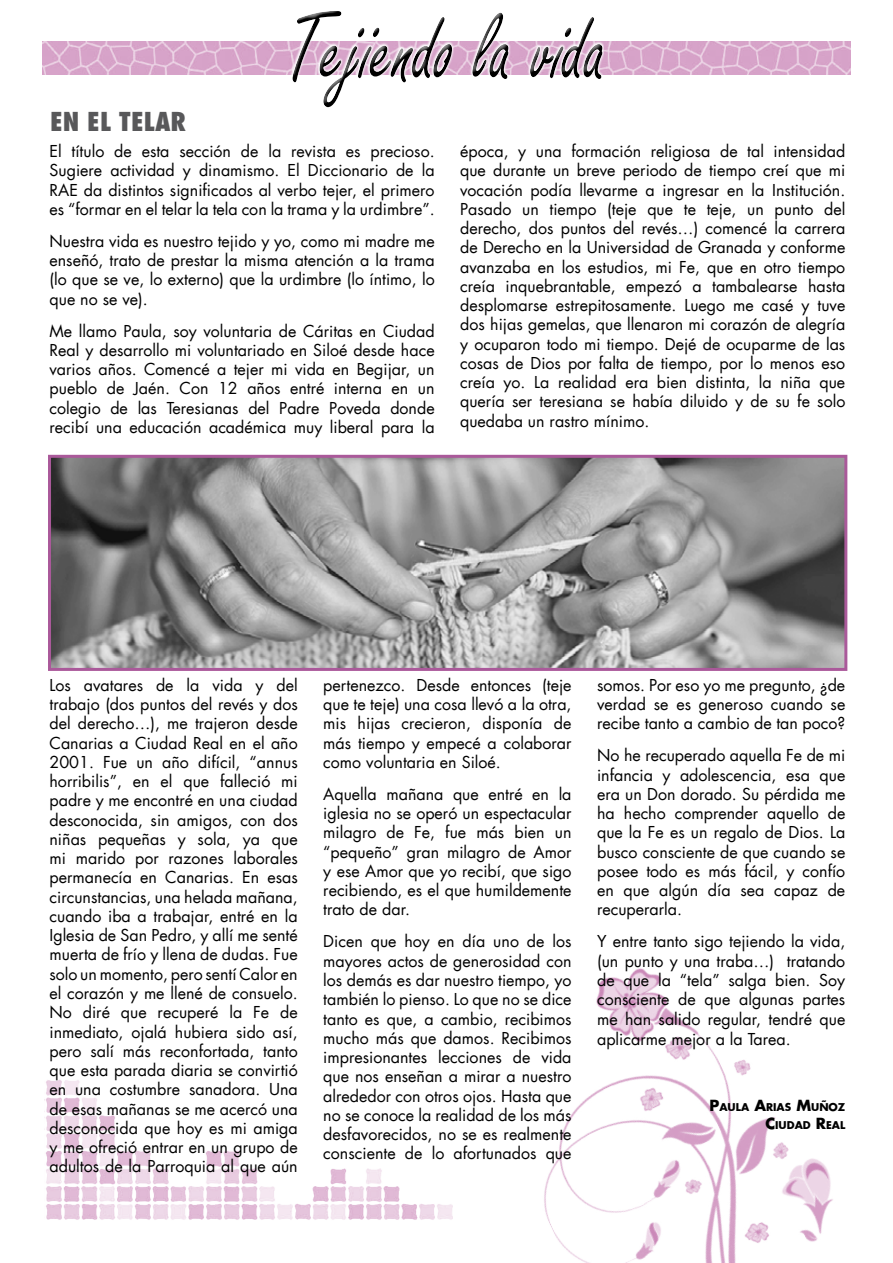
<style>
.page{position:relative;width:893px;height:1263px;background:#fff}
.page>*{position:absolute;margin:0;border:0;box-sizing:border-box;transform-origin:0 0}
.t1{font:800 condensed 25.5px "Futura";color:#58585a}
.t2{font:16.05px/19.2px "Futura LT";color:#000;text-align:justify}
.t3{font:700 10.5px/18.8px "Futura";color:#000;text-align:right}
.s1{font-size:15px}
</style>
<div class="page">
<img style="left:452px;top:968px;width:381px;height:295px">
<img style="left:44px;top:1080px;width:408px;height:140px">
<img style="left:43px;top:41px;width:807px;height:33px">
<div style="left:288px;top:7px;width:316px;height:102px;background:#fff"></div>
<div style="left:290px;top:10px;width:314px;height:97px;background:#000;opacity:.75"></div>
<img style="left:52px;top:459px;width:791px;height:208px">
<div style="left:48px;top:455px;width:799px;height:216px;border:3px solid #aa599a"></div>
<h1 class="t1" style="left:50px;top:105px;width:83px">ENELTELAR</h1>
<p class="t2" style="left:50px;top:142px;width:387px">El título de esta sección de la revista es precioso.<br>Sugiere actividad y dinamismo. El Diccionario de la RAE da distintos significados al verbo tejer, el primero es “formar en el telar la tela con la trama y la urdimbre”.</p>
<p class="t2" style="left:50px;top:231px;width:387px">Nuestra vida es nuestro tejido y yo, como mi madre me enseñó, trato de prestar la misma atención a la trama (lo que se ve, lo externo) que la urdimbre (lo íntimo, lo que no se ve).</p>
<p class="t2" style="left:50px;top:321px;width:387px">Me llamo Paula, soy voluntaria de Cáritas en Ciudad Real y desarrollo mi voluntariado en Siloé desde hace varios años. Comencé a tejer mi vida en Begijar, un pueblo de Jaén. Con 12 años entré interna en un colegio de las Teresianas del Padre Poveda donde recibí una educación académica muy liberal para la</p>
<p class="t2" style="left:460px;top:142px;width:387px">época, y una formación religiosa de tal intensidad que durante un breve periodo de tiempo creí que mi vocación podía llevarme a ingresar en la Institución.<br>Pasado un tiempo (teje que te teje, un punto del derecho, dos puntos del revés…) comencé la carrera de Derecho en la Universidad de Granada y conforme avanzaba en los estudios, mi Fe, que en otro tiempo creía inquebrantable, empezó a tambalearse hasta desplomarse estrepitosamente. Luego me casé y tuve dos hijas gemelas, que llenaron mi corazón de alegría y ocuparon todo mi tiempo. Dejé de ocuparme de las cosas de Dios por falta de tiempo, por lo menos eso creía yo. La realidad era bien distinta, la niña que quería ser teresiana se había diluido y de su fe solo quedaba un rastro mínimo.</p>
<p class="t2" style="left:50px;top:675px;width:250px">Los avatares de la vida y del trabajo (dos puntos del revés y dos del derecho…), me trajeron desde Canarias a Ciudad Real en el año 2001. Fue un año difícil, “annus horribilis”, en el que falleció mi padre y me encontré en una ciudad desconocida, sin amigos, con dos niñas pequeñas y sola, ya que mi marido por razones laborales permanecía en Canarias. En esas circunstancias, una helada mañana, cuando iba a trabajar, entré en la Iglesia de San Pedro, y allí me senté muerta de frío y llena de dudas. Fue solo un momento, pero sentí Calor en el corazón y me llené de consuelo.<br>No diré que recuperé la Fe de inmediato, ojalá hubiera sido así, pero salí más reconfortada, tanto que esta parada diaria se convirtió en una costumbre sanadora. Una de esas mañanas se me acercó una desconocida que hoy es mi amiga y me ofreció entrar en un grupo de adultos de la Parroquia al que aún</p>
<p class="t2" style="left:323px;top:675px;width:250px">pertenezco. Desde entonces (teje que te teje) una cosa llevó a la otra, mis hijas crecieron, disponía de más tiempo y empecé a colaborar como voluntaria en Siloé.</p>
<p class="t2" style="left:323px;top:784px;width:250px">Aquella mañana que entré en la iglesia no se operó un espectacular milagro de Fe, fue más bien un “pequeño” gran milagro de Amor y ese Amor que yo recibí, que sigo recibiendo, es el que humildemente trato de dar.</p>
<p class="t2" style="left:323px;top:932px;width:250px">Dicen que hoy en día uno de los mayores actos de generosidad con los demás es dar nuestro tiempo, yo también lo pienso. Lo que no se dice tanto es que, a cambio, recibimos mucho más que damos. Recibimos impresionantes lecciones de vida que nos enseñan a mirar a nuestro alrededor con otros ojos. Hasta que no se conoce la realidad de los más desfavorecidos, no se es realmente consciente de lo afortunados que</p>
<p class="t2" style="left:597px;top:675px;width:250px">somos. Por eso yo me pregunto, ¿de verdad se es generoso cuando se recibe tanto a cambio de tan poco?</p>
<p class="t2" style="left:597px;top:746px;width:250px">No he recuperado aquella Fe de mi infancia y adolescencia, esa que era un Don dorado. Su pérdida me ha hecho comprender aquello de que la Fe es un regalo de Dios. La busco consciente de que cuando se posee todo es más fácil, y confío en que algún día sea capaz de recuperarla.</p>
<p class="t2" style="left:597px;top:932px;width:250px">Y entre tanto sigo tejiendo la vida, (un punto y una traba…) tratando de que la “tela” salga bien. Soy consciente de que algunas partes me han salido regular, tendré que aplicarme mejor a la Tarea.</p>
<p class="t3" style="left:709px;top:1097px;width:137px"><span class="s1">P</span>AULA <span class="s1">A</span>RIAS <span class="s1">M</span>UÑOZ<br><span class="s1">C</span>IUDAD <span class="s1">R</span>EAL</p>
</div>
